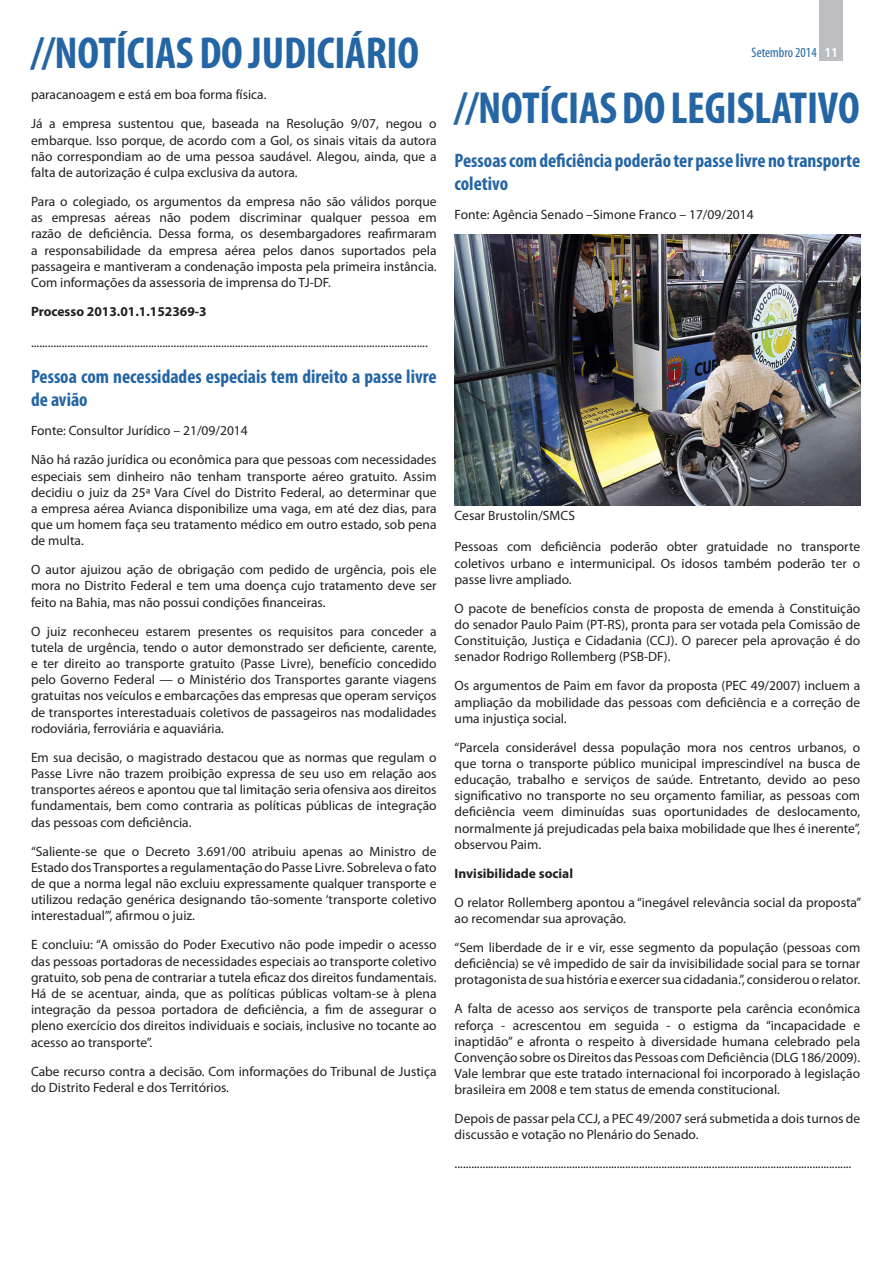
<style>
.page{position:relative;width:893px;height:1263px;background:#fff}
.page>*{position:absolute;margin:0;border:0;box-sizing:border-box;transform-origin:0 0}
.título_seção{font:700 condensed 45px "Myriad Pro";letter-spacing:-.005em;color:#2465a4}
.tíulo_matéria{font:700 condensed 19.5px/23.4px "Myriad Pro";color:#2465a4}
.t1{font:condensed 13.95px "Myriad Pro";color:#2465a4}
.texto_corrido{font:13.5px/16.2px "Myriad Pro";color:#231f20;text-align:justify}
.Sem_Espaçamento{font:13.5px "Myriad Pro";color:#231f20}
.texto_corrido-2{font:700 13.5px "Myriad Pro";color:#231f20}
.s1{font-weight:700;color:#fff}
</style>
<div class="page">
<div style="left:820px;top:0;width:23px;height:61px;background:#bcbdc0"></div>
<img style="left:455px;top:235px;width:405px;height:270px">
<h1 class="título_seção" style="left:31px;top:25px;width:390px">//NOTÍCIAS DO JUDICIÁRIO</h1>
<p class="texto_corrido" style="left:31px;top:87px;width:237px">paracanoagem e está em boa forma física.</p>
<p class="texto_corrido" style="left:31px;top:116px;width:407px">Já a empresa sustentou que, baseada na Resolução 9/07, negou o embarque. Isso porque, de acordo com a Gol, os sinais vitais da autora não correspondiam ao de uma pessoa saudável. Alegou, ainda, que a falta de autorização é culpa exclusiva da autora.</p>
<p class="texto_corrido" style="left:31px;top:193px;width:407px">Para o colegiado, os argumentos da empresa não são válidos porque as empresas aéreas não podem discriminar qualquer pessoa em razão de deficiência. Dessa forma, os desembargadores reafirmaram a responsabilidade da empresa aérea pelos danos suportados pela passageira e mantiveram a condenação imposta pela primeira instância.<br>Com informações da assessoria de imprensa do TJ-DF.</p>
<p class="texto_corrido-2" style="left:31px;top:303px;width:177px">Processo 2013.01.1.152369-3</p>
<p class="Sem_Espaçamento" style="left:31px;top:334px;width:398px">..............................................................................................................................................</p>
<p class="tíulo_matéria" style="left:31px;top:364px;width:407px">Pessoa com necessidades especiais tem direito a passe livre de avião</p>
<p class="texto_corrido" style="left:31px;top:422px;width:218px">Fonte: Consultor Jurídico – 21/09/2014</p>
<p class="texto_corrido" style="left:31px;top:451px;width:407px">Não há razão jurídica ou econômica para que pessoas com necessidades especiais sem dinheiro não tenham transporte aéreo gratuito. Assim decidiu o juiz da 25ª Vara Cível do Distrito Federal, ao determinar que a empresa aérea Avianca disponibilize uma vaga, em até dez dias, para que um homem faça seu tratamento médico em outro estado, sob pena de multa.</p>
<p class="texto_corrido" style="left:31px;top:561px;width:407px">O autor ajuizou ação de obrigação com pedido de urgência, pois ele mora no Distrito Federal e tem uma doença cujo tratamento deve ser feito na Bahia, mas não possui condições financeiras.</p>
<p class="texto_corrido" style="left:31px;top:623px;width:407px">O juiz reconheceu estarem presentes os requisitos para conceder a tutela de urgência, tendo o autor demonstrado ser deficiente, carente, e ter direito ao transporte gratuito (Passe Livre), benefício concedido pelo Governo Federal — o Ministério dos Transportes garante viagens gratuitas nos veículos e embarcações das empresas que operam serviços de transportes interestaduais coletivos de passageiros nas modalidades rodoviária, ferroviária e aquaviária.</p>
<p class="texto_corrido" style="left:31px;top:749px;width:407px">Em sua decisão, o magistrado destacou que as normas que regulam o Passe Livre não trazem proibição expressa de seu uso em relação aos transportes aéreos e apontou que tal limitação seria ofensiva aos direitos fundamentais, bem como contraria as políticas públicas de integração das pessoas com deficiência.</p>
<p class="texto_corrido" style="left:31px;top:843px;width:407px">“Saliente-se que o Decreto 3.691/00 atribuiu apenas ao Ministro de Estado dos Transportes a regulamentação do Passe Livre. Sobreleva o fato de que a norma legal não excluiu expressamente qualquer transporte e utilizou redação genérica designando tão-somente ‘transporte coletivo interestadual’”, afirmou o juiz.</p>
<p class="texto_corrido" style="left:31px;top:936px;width:407px">E concluiu: “A omissão do Poder Executivo não pode impedir o acesso das pessoas portadoras de necessidades especiais ao transporte coletivo gratuito, sob pena de contrariar a tutela eficaz dos direitos fundamentais.<br>Há de se acentuar, ainda, que as políticas públicas voltam-se à plena integração da pessoa portadora de deficiência, a fim de assegurar o pleno exercício dos direitos individuais e sociais, inclusive no tocante ao acesso ao transporte”.</p>
<p class="texto_corrido" style="left:31px;top:1063px;width:407px">Cabe recurso contra a decisão. Com informações do Tribunal de Justiça do Distrito Federal e dos Territórios.</p>
<h1 class="título_seção" style="left:54px;top:25px;width:261px">JURISPRU ÊNCIA</h1>
<p class="t1" style="left:752px;top:44px;width:86px">Setembro 2014 <span class="s1">11</span></p>
<p class="título_seção" style="left:455px;top:80px;width:407px">//NOTÍCIAS DO LEGISLATIVO</p>
<p class="tíulo_matéria" style="left:455px;top:148px;width:407px">Pessoas com deficiência poderão ter passe livre no transporte coletivo</p>
<p class="texto_corrido" style="left:455px;top:206px;width:301px">Fonte: Agência Senado –Simone Franco – 17/09/2014</p>
<p class="Sem_Espaçamento" style="left:455px;top:507px;width:122px">Cesar Brustolin/SMCS</p>
<p class="texto_corrido" style="left:455px;top:538px;width:407px">Pessoas com deficiência poderão obter gratuidade no transporte coletivos urbano e intermunicipal. Os idosos também poderão ter o passe livre ampliado.</p>
<p class="texto_corrido" style="left:455px;top:600px;width:407px">O pacote de benefícios consta de proposta de emenda à Constituição do senador Paulo Paim (PT-RS), pronta para ser votada pela Comissão de Constituição, Justiça e Cidadania (CCJ). O parecer pela aprovação é do senador Rodrigo Rollemberg (PSB-DF).</p>
<p class="texto_corrido" style="left:455px;top:677px;width:407px">Os argumentos de Paim em favor da proposta (PEC 49/2007) incluem a ampliação da mobilidade das pessoas com deficiência e a correção de uma injustiça social.</p>
<p class="texto_corrido" style="left:455px;top:739px;width:407px">“Parcela considerável dessa população mora nos centros urbanos, o que torna o transporte público municipal imprescindível na busca de educação, trabalho e serviços de saúde. Entretanto, devido ao peso significativo no transporte no seu orçamento familiar, as pessoas com deficiência veem diminuídas suas oportunidades de deslocamento, normalmente já prejudicadas pela baixa mobilidade que lhes é inerente”, observou Paim.</p>
<p class="texto_corrido-2" style="left:455px;top:864px;width:120px">Invisibilidade social</p>
<p class="texto_corrido" style="left:455px;top:894px;width:408px">O relator Rollemberg apontou a “inegável relevância social da proposta” ao recomendar sua aprovação.</p>
<p class="texto_corrido" style="left:455px;top:939px;width:407px">“Sem liberdade de ir e vir, esse segmento da população (pessoas com deficiência) se vê impedido de sair da invisibilidade social para se tornar protagonista de sua história e exercer sua cidadania.”, considerou o relator.</p>
<p class="texto_corrido" style="left:455px;top:1000px;width:407px">A falta de acesso aos serviços de transporte pela carência econômica reforça - acrescentou em seguida - o estigma da “incapacidade e inaptidão” e afronta o respeito à diversidade humana celebrado pela Convenção sobre os Direitos das Pessoas com Deficiência (DLG 186/2009).<br>Vale lembrar que este tratado internacional foi incorporado à legislação brasileira em 2008 e tem status de emenda constitucional.</p>
<p class="texto_corrido" style="left:455px;top:1110px;width:407px">Depois de passar pela CCJ, a PEC 49/2007 será submetida a dois turnos de discussão e votação no Plenário do Senado.</p>
<p class="texto_corrido" style="left:455px;top:1155px;width:398px">..............................................................................................................................................</p>
</div>
